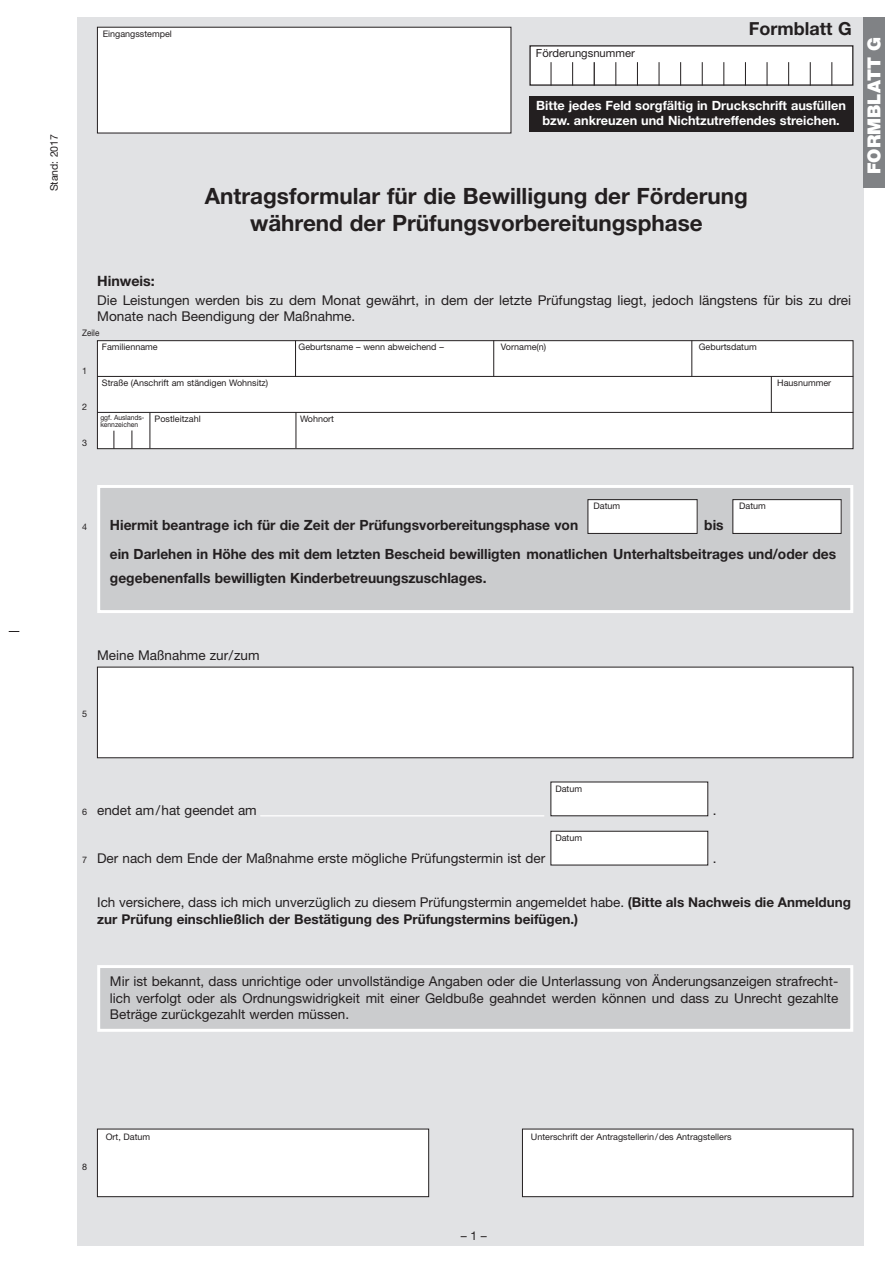
<style>
.page{position:relative;width:893px;height:1263px;background:#fff}
.page>*{position:absolute;margin:0;border:0;box-sizing:border-box;transform-origin:0 0}
.t1{font:700 22.5px/27px "Helvetica Neue LT Std";color:#231f20;text-align:center}
.t2{font:700 18px "Helvetica Neue LT Std";color:#231f20}
.t3{font:900 18px "Helvetica Neue LT Std";color:#fff}
.t4{font:700 14.25px "Helvetica Neue LT Std";color:#231f20}
.t5{font:700 14.1px/24px "Helvetica Neue LT Std";color:#231f20}
.t6{font:13.5px/16.5px "Helvetica Neue LT Std";color:#231f20}
.t7{font:700 13.5px/16.5px "Helvetica Neue LT Std";color:#231f20}
.t8{font:700 12.75px/15px "Helvetica Neue LT Std";color:#fff;text-align:center}
.t9{font:12px "Helvetica Neue LT Std";color:#231f20}
.t10{font:11.25px "Helvetica Neue LT Std";color:#231f20}
.t11{font:10.5px "Helvetica Neue LT Std";color:#231f20}
.t12{font:9px "Helvetica Neue LT Std";color:#231f20}
.t13{font:9px "Helvetica Neue LT Std";color:#231f20;scale:.9 1}
.t14{font:7.2px/7.2px "Helvetica Neue LT Std";color:#231f20;scale:.95 1}
.s1{font-weight:400}
</style>
<div class="page">
<div style="left:78px;top:17px;width:786px;height:1229px;background:#e1e2e4"></div>
<div style="left:97px;top:341px;width:756px;height:108px;background:#fff"></div>
<div style="left:97px;top:340px;width:756px;height:109px;border:1px solid #231f20"></div>
<div style="left:97px;top:667px;width:756px;height:91px;background:#fff"></div>
<div style="left:97px;top:1129px;width:332px;height:68px;background:#fff"></div>
<div style="left:97px;top:1129px;width:332px;height:68px;border:1px solid #231f20"></div>
<div style="left:522px;top:1129px;width:331px;height:68px;background:#fff"></div>
<div style="left:522px;top:1129px;width:331px;height:68px;border:1px solid #231f20"></div>
<hr style="left:692px;top:340px;width:1px;height:36px;background:#231f20">
<hr style="left:97px;top:376px;width:756px;height:1px;background:#231f20">
<hr style="left:97px;top:412px;width:756px;height:1px;background:#231f20">
<div style="left:97px;top:27px;width:414px;height:106px;background:#fff"></div>
<div style="left:97px;top:965px;width:756px;height:67px;background:#cbccce;border:3px solid #fff"></div>
<div style="left:551px;top:782px;width:157px;height:34px;background:#fff"></div>
<div style="left:551px;top:831px;width:157px;height:34px;background:#fff"></div>
<div style="left:551px;top:831px;width:157px;height:34px;border:1px solid #231f20"></div>
<hr style="left:260px;top:815px;width:284px;height:1px;background:#fff">
<hr style="left:295px;top:341px;width:1px;height:36px;background:#231f20">
<hr style="left:493px;top:340px;width:1px;height:36px;background:#231f20">
<hr style="left:296px;top:412px;width:1px;height:36px;background:#231f20">
<hr style="left:150px;top:412px;width:1px;height:36px;background:#231f20">
<svg style="left:114px;top:431px;width:1px;height:18px"></svg>
<svg style="left:132px;top:430px;width:1px;height:18px"></svg>
<hr style="left:771px;top:377px;width:1px;height:36px;background:#231f20">
<div style="left:530px;top:46px;width:323px;height:39px;background:#fff"></div>
<div style="left:529px;top:45px;width:324px;height:41px;border:1px solid #231f20"></div>
<svg style="left:616px;top:62px;width:1px;height:24px"></svg>
<svg style="left:594px;top:62px;width:1px;height:24px"></svg>
<svg style="left:572px;top:62px;width:1px;height:24px"></svg>
<svg style="left:551px;top:62px;width:1px;height:24px"></svg>
<svg style="left:637px;top:62px;width:1px;height:24px"></svg>
<svg style="left:659px;top:62px;width:1px;height:24px"></svg>
<svg style="left:680px;top:62px;width:1px;height:24px"></svg>
<svg style="left:702px;top:62px;width:1px;height:24px"></svg>
<svg style="left:724px;top:62px;width:1px;height:24px"></svg>
<svg style="left:745px;top:62px;width:1px;height:24px"></svg>
<svg style="left:767px;top:62px;width:1px;height:24px"></svg>
<svg style="left:788px;top:62px;width:1px;height:24px"></svg>
<svg style="left:810px;top:62px;width:1px;height:24px"></svg>
<svg style="left:832px;top:62px;width:1px;height:24px"></svg>
<div style="left:529px;top:96px;width:324px;height:36px;background:#231f20"></div>
<div style="left:863px;top:17px;width:21px;height:170px;background:#808285"></div>
<div style="left:97px;top:485px;width:756px;height:128px;background:#cbccce;border:3px solid #fff"></div>
<div style="left:588px;top:500px;width:109px;height:33px;background:#fff"></div>
<div style="left:588px;top:499px;width:109px;height:35px;border:1px solid #231f20"></div>
<div style="left:733px;top:500px;width:108px;height:33px;background:#fff"></div>
<div style="left:733px;top:499px;width:108px;height:35px;border:1px solid #231f20"></div>
<div style="left:97px;top:667px;width:756px;height:91px;border:1px solid #231f20"></div>
<p class="t11" style="left:48px;top:191px;width:59px;rotate:-90deg">Stand: 2017</p>
<p class="t12" style="left:103px;top:29px;width:71px">Eingangsstempel</p>
<h1 class="t2" style="left:749px;top:18px;width:104px">Formblatt G</h1>
<p class="t10" style="left:536px;top:46px;width:100px">Förderungsnummer</p>
<p class="t8" style="left:536px;top:97px;width:311px">Bitte jedes Feld sorgfältig in Druckschrift ausfüllen bzw. ankreuzen und Nichtzutreffendes streichen.</p>
<h2 class="t1" style="left:205px;top:182px;width:545px">Antragsformular für die Bewilligung der Förderung während der Prüfungsvorbereitungsphase</h2>
<h3 class="t4" style="left:97px;top:272px;width:59px">Hinweis:</h3>
<p class="t6" style="left:97px;top:291px;width:755px">Die Leistungen werden bis zu dem Monat gewährt, in dem der letzte Prüfungstag liegt, jedoch längstens für bis zu drei<br>Monate nach Beendigung der Maßnahme.</p>
<p class="t13" style="left:82px;top:327px;width:21px">Zeile</p>
<p class="t12" style="left:82px;top:365px;width:7px">1</p>
<p class="t12" style="left:82px;top:401px;width:7px">2</p>
<p class="t12" style="left:82px;top:437px;width:7px">3</p>
<p class="t12" style="left:102px;top:341px;width:57px">Familienname</p>
<p class="t12" style="left:299px;top:341px;width:147px">Geburtsname – wenn abweichend –</p>
<p class="t12" style="left:501px;top:341px;width:47px">Vorname(n)</p>
<p class="t12" style="left:699px;top:341px;width:60px">Geburtsdatum</p>
<p class="t12" style="left:102px;top:377px;width:168px">Straße (Anschrift am ständigen Wohnsitz)</p>
<p class="t12" style="left:777px;top:377px;width:56px">Hausnummer</p>
<p class="t14" style="left:100px;top:413px;width:48px">ggf. Auslands&shy;kennzeichen</p>
<p class="t12" style="left:155px;top:413px;width:48px">Postleitzahl</p>
<p class="t12" style="left:300px;top:413px;width:35px">Wohnort</p>
<h2 class="t3" style="left:863px;top:174px;width:139px;rotate:-90deg">FORMBLATT G</h2>
<p class="t12" style="left:82px;top:521px;width:7px">4</p>
<p class="t12" style="left:593px;top:500px;width:28px">Datum</p>
<p class="t12" style="left:739px;top:500px;width:28px">Datum</p>
<p class="t5" style="left:110px;top:512px;width:470px">Hiermit beantrage ich für die Zeit der Prüfungsvorbereitungsphase von</p>
<p class="t5" style="left:704px;top:512px;width:21px">bis</p>
<p class="t5" style="left:110px;top:541px;width:728px">ein Darlehen in Höhe des mit dem letzten Bescheid bewilligten monatlichen Unterhaltsbeitrages und/oder des gegebenenfalls bewilligten Kinderbetreuungszuschlages.</p>
<p class="t6" style="left:97px;top:647px;width:164px">Meine Maßnahme zur/zum</p>
<p class="t12" style="left:82px;top:708px;width:7px">5</p>
<p class="t12" style="left:82px;top:806px;width:7px">6</p>
<p class="t12" style="left:555px;top:783px;width:28px">Datum</p>
<p class="t6" style="left:97px;top:801px;width:161px">endet am/ hat geendet am</p>
<p class="t6" style="left:713px;top:801px;width:5px">.</p>
<p class="t12" style="left:555px;top:832px;width:28px">Datum</p>
<p class="t12" style="left:82px;top:854px;width:7px">7</p>
<p class="t6" style="left:97px;top:849px;width:450px">Der nach dem Ende der Maßnahme erste mögliche Prüfungstermin ist der</p>
<p class="t6" style="left:713px;top:849px;width:5px">.</p>
<p class="t7" style="left:97px;top:894px;width:755px"><span class="s1">Ich versichere, dass ich mich unverzüglich zu diesem Prüfungstermin angemeldet habe.</span> (Bitte als Nachweis die Anmeldung zur Prüfung einschließlich der Bestätigung des Prüfungstermins beifügen.)</p>
<p class="t6" style="left:110px;top:973px;width:730px;text-align:justify">Mir ist bekannt, dass unrichtige oder unvollständige Angaben oder die Unterlassung von Änderungsanzeigen strafrecht&shy;lich verfolgt oder als Ordnungswidrigkeit mit einer Geldbuße geahndet werden können und dass zu Unrecht gezahlte Beträge zurückgezahlt werden müssen.</p>
<p class="t12" style="left:82px;top:1161px;width:7px">8</p>
<p class="t12" style="left:106px;top:1132px;width:46px">Ort, Datum</p>
<p class="t12" style="left:531px;top:1132px;width:202px">Unterschrift der Antragstellerin/ des Antragstellers</p>
<p class="t9" style="left:461px;top:1228px;width:28px">– 1 –</p>
</div>
